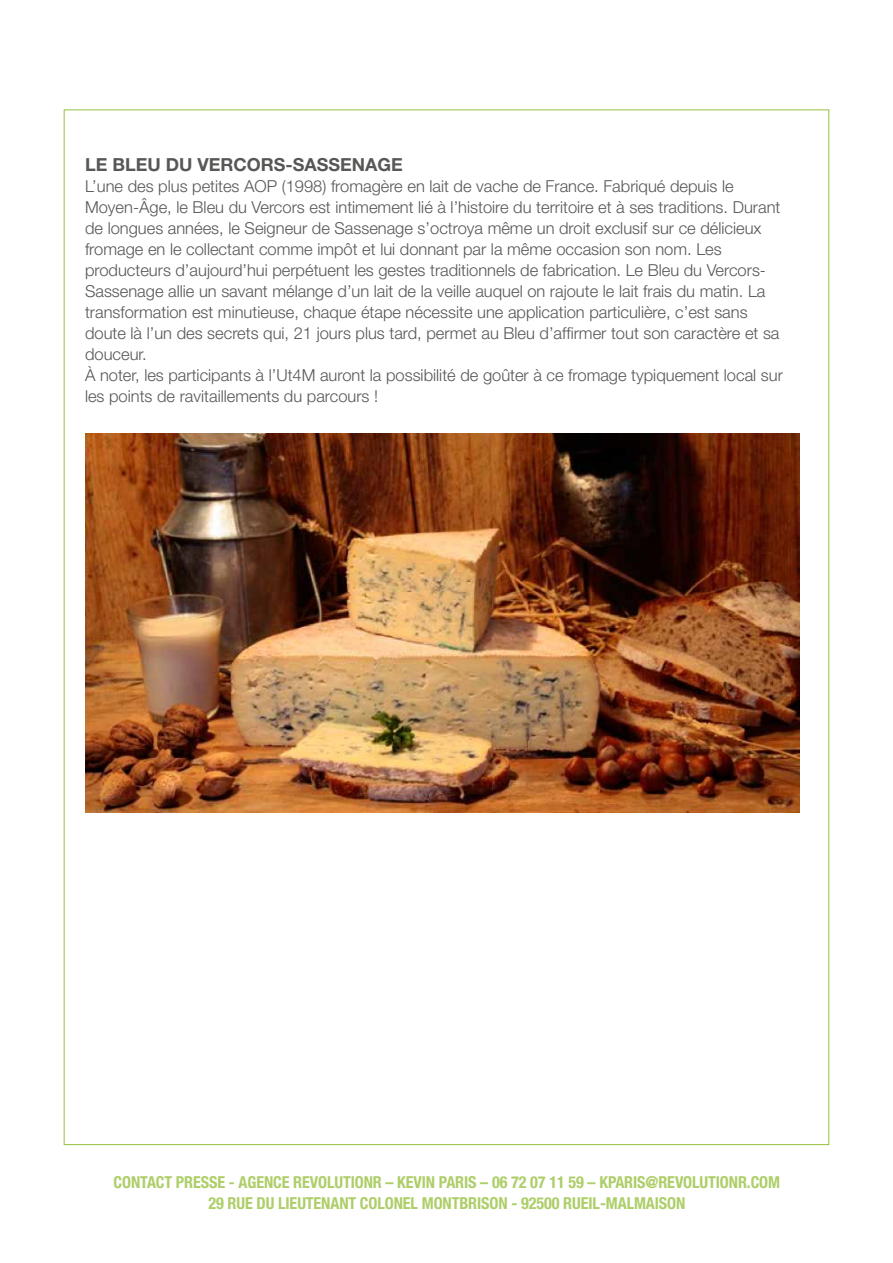
<style>
.page{position:relative;width:893px;height:1263px;background:#fff}
.page>*{position:absolute;margin:0;border:0;box-sizing:border-box;transform-origin:0 0}
.t1{font:700 18px "Helvetica Neue LT";color:#575756}
.t2{font:300 16.5px/21px "Helvetica Neue LT";color:#575756}
.t3{font:700 condensed 16.5px/21px "Helvetica Neue LT";letter-spacing:-.005em;color:#adce68;text-align:center}
</style>
<div class="page">
<img style="left:85px;top:434px;width:714px;height:378px">
<p class="t1" style="left:85px;top:154px;width:319px">LE BLEU DU VERCORS-SASSENAGE</p>
<p class="t2" style="left:85px;top:176px;width:699px">L’une des plus petites AOP (1998) fromagère en lait de vache de France. Fabriqué depuis le Moyen-Âge, le Bleu du Vercors est intimement lié à l’histoire du territoire et à ses traditions. Durant de longues années, le Seigneur de Sassenage s’octroya même un droit exclusif sur ce délicieux fromage en le collectant comme impôt et lui donnant par la même occasion son nom. Les producteurs d’aujourd’hui perpétuent les gestes traditionnels de fabrication. Le Bleu du Vercors-Sassenage allie un savant mélange d’un lait de la veille auquel on rajoute le lait frais du matin. La transformation est minutieuse, chaque étape nécessite une application particulière, c’est sans doute là l’un des secrets qui, 21 jours plus tard, permet au Bleu d’affirmer tout son caractère et sa douceur.<br>À noter, les participants à l’Ut4M auront la possibilité de goûter à ce fromage typiquement local sur les points de ravitaillements du parcours !</p>
<p class="t3" style="left:114px;top:1171px;width:668px">CONTACT PRESSE - AGENCE REVOLUTIONR – KEVIN PARIS – 06 72 07 11 59 – KPARIS@REVOLUTIONR.COM<br>29 RUE DU LIEUTENANT COLONEL MONTBRISON - 92500 RUEIL-MALMAISON</p>
</div>
